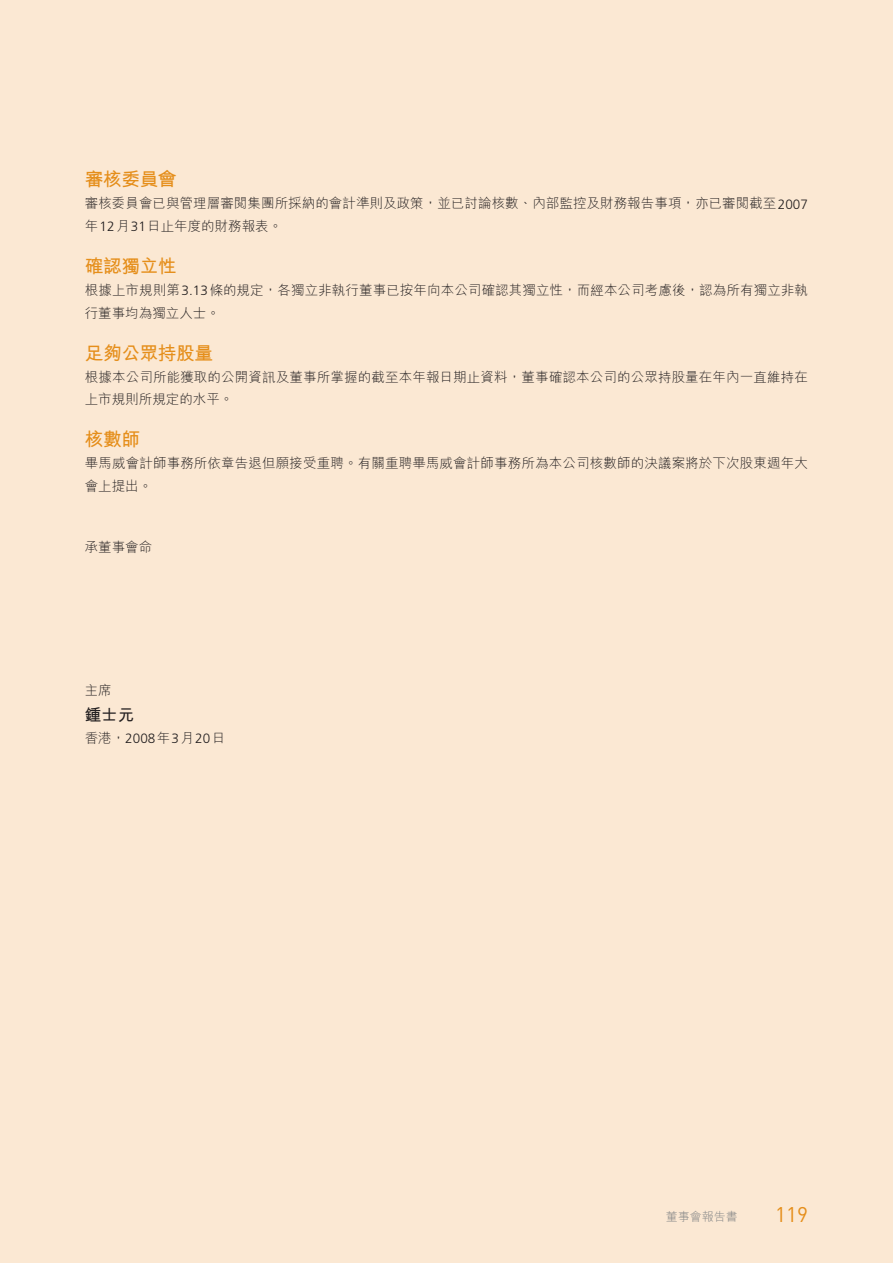
<style>
.page{position:relative;width:893px;height:1263px;background:#fff}
.page>*{position:absolute;margin:0;border:0;box-sizing:border-box;transform-origin:0 0}
.t1{font:21px "DIN";color:#e58e1a}
.t2{font:18.75px "M Hei HK Bold B5 pc H";letter-spacing:-.025em;color:#e58e1a}
.t3{font:16.5px "M Hei HK Bold B5 pc H";color:#231f20}
.t4{font:13.5px/22.5px "M Hei HK Light B5 pc H";letter-spacing:.005em;color:#231f20}
.t5{font:300 13.5px "Frutiger";color:#231f20}
.t6{font:12px "M Hei HK Light B5 pc H";color:#808284}
.s1{font-family:"Frutiger";font-weight:300}
.s2{font-family:"M Hei HK Light B5 pc H";font-weight:400}
</style>
<div class="page">
<div style="left:0;top:0;width:892px;height:1263px;background:#fbe8d3"></div>
<h2 class="t2" style="left:85px;top:172px;width:93px">審核委員會</h2>
<p class="t4" style="left:85px;top:194px;width:724px">審核委員會已與管理層審閱集團所採納的會計準則及政策，並已討論核數、內部監控及財務報告事項，亦已審閱截至<span class="s1">2007</span>年<span class="s1">12</span>月<span class="s1">31</span>日止年度的財務報表。</p>
<h2 class="t2" style="left:85px;top:259px;width:93px">確認獨立性</h2>
<p class="t4" style="left:85px;top:281px;width:724px">根據上市規則第<span class="s1">3.13</span>條的規定，各獨立非執行董事已按年向本公司確認其獨立性，而經本公司考慮後，認為所有獨立非執行董事均為獨立人士。</p>
<h2 class="t2" style="left:85px;top:345px;width:130px">足夠公眾持股量</h2>
<p class="t4" style="left:85px;top:367px;width:724px">根據本公司所能獲取的公開資訊及董事所掌握的截至本年報日期止資料，董事確認本公司的公眾持股量在年內一直維持在上市規則所規定的水平。</p>
<h2 class="t2" style="left:85px;top:432px;width:57px">核數師</h2>
<p class="t4" style="left:85px;top:454px;width:724px">畢馬威會計師事務所依章告退但願接受重聘。有關重聘畢馬威會計師事務所為本公司核數師的決議案將於下次股東週年大會上提出。</p>
<p class="t4" style="left:85px;top:537px;width:69px">承董事會命</p>
<p class="t4" style="left:85px;top:681px;width:28px">主席</p>
<p class="t3" style="left:85px;top:708px;width:51px">鍾士元</p>
<p class="t5" style="left:85px;top:733px;width:142px"><span class="s2">香港，</span>2008<span class="s2">年</span>3<span class="s2">月</span>20<span class="s2">日</span></p>
<p class="t6" style="left:665px;top:1212px;width:73px">董事會報告書</p>
<h1 class="t1" style="left:775px;top:1202px;width:34px">119</h1>
</div>
